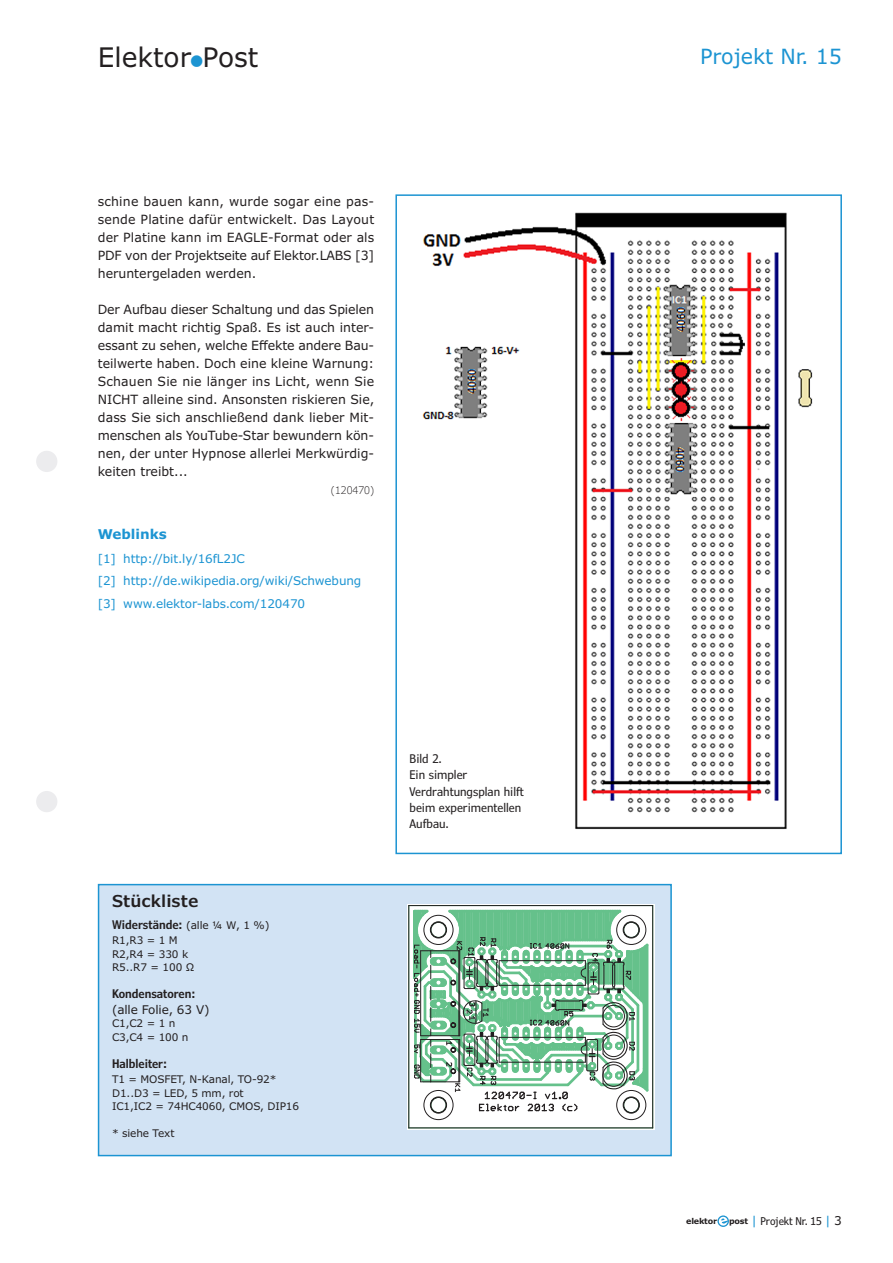
<style>
.page{position:relative;width:893px;height:1263px;background:#fff}
.page>*{position:absolute;margin:0;border:0;box-sizing:border-box;transform-origin:0 0}
.t1{font:27px "Verdana Pro";color:#231f20}
.t2{font:21px "Verdana Pro";color:#1c94d2}
.component_list_title{font:600 16.5px "Verdana Pro";color:#231f20}
.links___litterature{font:700 13.5px "Verdana Pro";color:#1c94d2}
.bodytext{font:12.75px/18px "Verdana Pro";color:#231f20;text-align:justify}
.links___litterature-2{font:12px "Verdana Pro";letter-spacing:-.01em;color:#1c94d2}
.t3{font:condensed 12px/16.2px "Verdana Pro";color:#231f20}
.component_list_headi{font:600 condensed 12px "Verdana Pro";color:#231f20}
.component_list_text{font:12px "Verdana Pro";letter-spacing:-.01em;color:#231f20}
.t4{font:condensed 10.8px "Verdana Pro";color:#231f20}
.component_list_text-2{font:10.5px "Verdana Pro";letter-spacing:-.01em;color:#231f20}
.article_number{font:300 10.5px "Verdana Pro";color:#231f20}
.t5{font:700 8.1px "Verdana Pro";letter-spacing:-.025em;color:#231f20}
.s1{font-weight:600;font-stretch:condensed;color:#1c94d2}
.s2{font-weight:400;font-stretch:normal;font-size:10.5px}
.s3{font-weight:700;font-stretch:normal;font-size:8.1px}
.s4{font-stretch:normal;font-size:12.15px;color:#1c94d2}
.s5{font-stretch:normal;font-size:12.15px}
</style>
<div class="page">
<div style="left:36px;top:451px;width:21px;height:21px;background:#ececee;border-radius:50%"></div>
<div style="left:36px;top:791px;width:21px;height:21px;background:#ececee;border-radius:50%"></div>
<svg style="left:717px;top:1215px;width:12px;height:12px"></svg>
<svg style="left:718px;top:1217px;width:10px;height:9px"></svg>
<img style="left:422px;top:212px;width:391px;height:618px">
<div style="left:395px;top:194px;width:447px;height:660px;border:2px solid #1c94d2"></div>
<div style="left:99px;top:885px;width:572px;height:270px;background:#d2e3f4"></div>
<div style="left:98px;top:884px;width:574px;height:272px;border:2px solid #1c94d2"></div>
<div style="left:407px;top:904px;width:247px;height:225px;background:#fff"></div>
<hr style="left:409px;top:1127px;width:244px;height:1px;background:#65c18b">
<div style="left:424px;top:1090px;width:29px;height:30px;border:1px solid #231f20;border-radius:50%"></div>
<div style="left:616px;top:1090px;width:30px;height:30px;border:1px solid #231f20;border-radius:50%"></div>
<svg style="left:413px;top:909px;width:236px;height:203px"></svg>
<hr style="left:408px;top:905px;width:1px;height:223px;background:#231f20">
<hr style="left:409px;top:1128px;width:244px;height:1px;background:#231f20">
<hr style="left:652px;top:905px;width:1px;height:223px;background:#231f20">
<hr style="left:409px;top:905px;width:244px;height:1px;background:#231f20">
<div style="left:431px;top:922px;width:15px;height:15px;border:1px solid #231f20;border-radius:50%"></div>
<div style="left:431px;top:1097px;width:15px;height:16px;border:1px solid #231f20;border-radius:50%"></div>
<div style="left:624px;top:922px;width:15px;height:15px;border:1px solid #231f20;border-radius:50%"></div>
<div style="left:624px;top:1097px;width:15px;height:16px;border:1px solid #231f20;border-radius:50%"></div>
<h1 class="t1" style="left:98px;top:40px;width:162px">Elektor<span class="s1">•</span>Post</h1>
<h2 class="t2" style="left:700px;top:43px;width:143px">Projekt Nr. 15</h2>
<p class="bodytext" style="left:98px;top:193px;width:278px">schine bauen kann, wurde sogar eine pas&shy;sende Platine dafür entwickelt. Das Layout der Platine kann im EAGLE-Format oder als PDF von der Projektseite auf Elektor.LABS [3] heruntergeladen werden.</p>
<p class="bodytext" style="left:98px;top:301px;width:278px">Der Aufbau dieser Schaltung und das Spielen damit macht richtig Spaß. Es ist auch inter&shy;essant zu sehen, welche Effekte andere Bau&shy;teilwerte haben. Doch eine kleine Warnung:<br>Schauen Sie nie länger ins Licht, wenn Sie NICHT alleine sind. Ansonsten riskieren Sie, dass Sie sich anschließend dank lieber Mit&shy;menschen als YouTube-Star bewundern kön&shy;nen, der unter Hypnose allerlei Merkwürdig&shy;keiten treibt...</p>
<p class="article_number" style="left:331px;top:484px;width:45px">(120470)</p>
<p class="links___litterature" style="left:98px;top:525px;width:71px">Weblinks</p>
<p class="links___litterature-2" style="left:98px;top:551px;width:148px">[1] http://bit.ly/16fL2JC</p>
<p class="links___litterature-2" style="left:98px;top:573px;width:265px">[2] http://de.wikipedia.org/wiki/Schwebung</p>
<p class="links___litterature-2" style="left:98px;top:595px;width:209px">[3] www.elektor-labs.com/120470</p>
<p class="component_list_title" style="left:112px;top:890px;width:88px">Stückliste</p>
<p class="component_list_headi" style="left:112px;top:916px;width:159px">Widerstände: <span class="s2">(alle ¼ W, 1 %)</span></p>
<p class="component_list_text-2" style="left:112px;top:934px;width:67px">R1,R3 = 1 M</p>
<p class="component_list_text-2" style="left:112px;top:947px;width:78px">R2,R4 = 330 k</p>
<p class="component_list_text-2" style="left:112px;top:961px;width:84px">R5..R7 = 100 Ω</p>
<p class="component_list_headi" style="left:112px;top:986px;width:85px">Kondensatoren:</p>
<p class="component_list_text" style="left:112px;top:1002px;width:99px">(alle Folie, 63 V)</p>
<p class="component_list_text-2" style="left:112px;top:1017px;width:65px">C1,C2 = 1 n</p>
<p class="component_list_text-2" style="left:112px;top:1030px;width:78px">C3,C4 = 100 n</p>
<p class="component_list_headi" style="left:112px;top:1055px;width:57px">Halbleiter:</p>
<p class="component_list_text-2" style="left:112px;top:1073px;width:166px">T1 = MOSFET, N-Kanal, TO-92*</p>
<p class="component_list_text-2" style="left:112px;top:1086px;width:133px">D1..D3 = LED, 5 mm, rot</p>
<p class="component_list_text-2" style="left:112px;top:1100px;width:189px">IC1,IC2 = 74HC4060, CMOS, DIP16</p>
<p class="component_list_text-2" style="left:112px;top:1127px;width:64px">* siehe Text</p>
<p class="t3" style="left:410px;top:751px;width:116px">Bild 2.<br>Ein simpler<br>Verdrahtungsplan hilft beim experimentellen<br>Aufbau.</p>
<p class="t5" style="left:686px;top:1216px;width:32px">elektor</p>
<p class="t4" style="left:729px;top:1214px;width:114px"><span class="s3">post</span> <span class="s4">|</span> Projekt Nr. 15 <span class="s4">|</span> <span class="s5">3</span></p>
</div>
